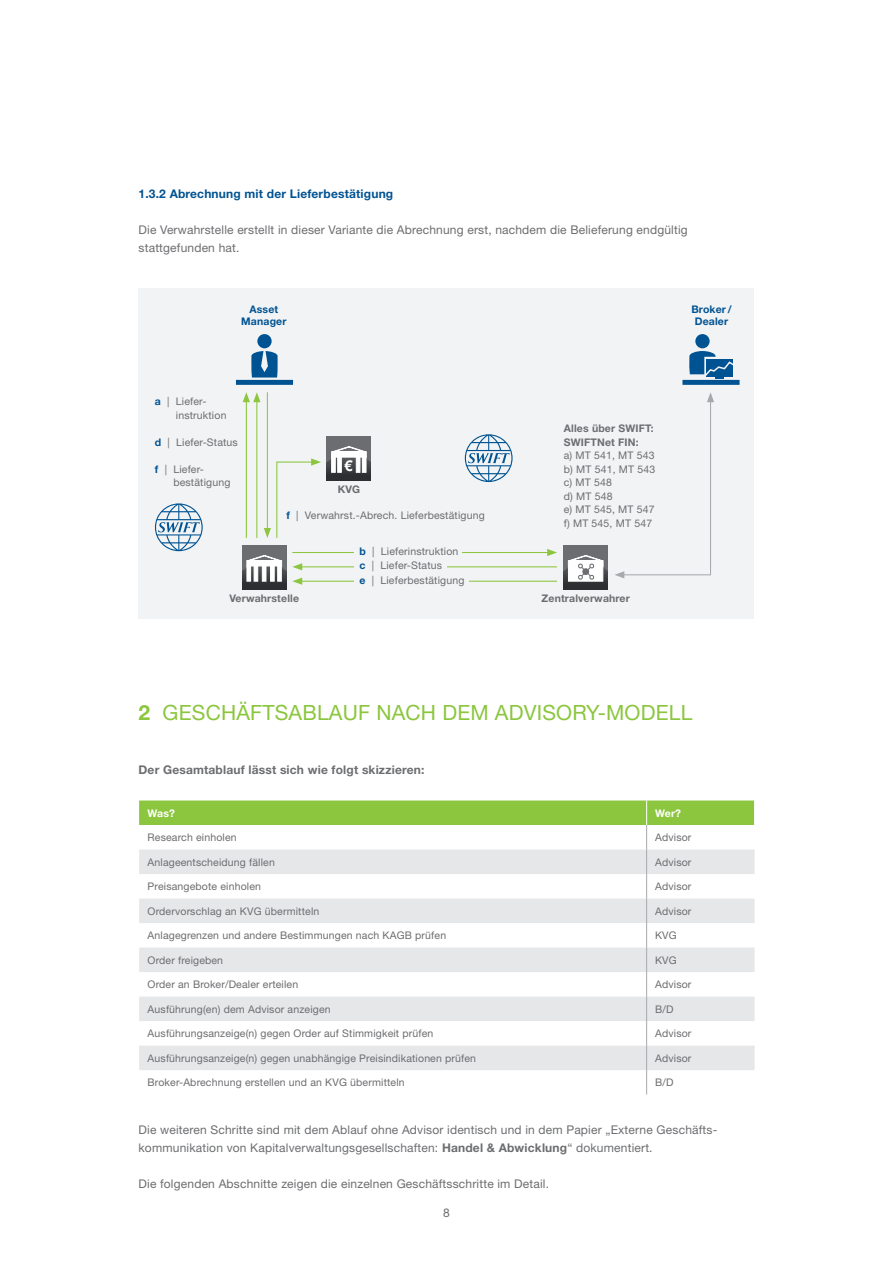
<style>
.page{position:relative;width:893px;height:1263px;background:#fff}
.page>*{position:absolute;margin:0;border:0;box-sizing:border-box;transform-origin:0 0}
.t1{font:21px "Helvetica Neue LT Std";letter-spacing:.01em;color:#8bc63e}
.t2{font:700 15px "Helvetica Neue LT Std";color:#fff}
.t3{font:12px/18px "Helvetica Neue LT Std";letter-spacing:.015em;color:#6c6d70}
.t4{font:700 12px "Helvetica Neue LT Std";letter-spacing:.015em;color:#6c6d70}
.t5{font:700 12px "Helvetica Neue LT Std";letter-spacing:.015em;color:#005392}
.t6{font:10.5px/13.5px "Helvetica Neue LT Std";letter-spacing:.015em;color:#6c6d70}
.t7{font:700 10.5px/13.5px "Helvetica Neue LT Std";letter-spacing:.015em;color:#6c6d70}
.t8{font:700 10.5px/12px "Helvetica Neue LT Std";letter-spacing:.015em;color:#005392;text-align:center}
.t9{font:700 10.5px "Helvetica Neue LT Std";letter-spacing:-.005em;color:#fff}
.s1{font-weight:700;color:#005392}
.s2{font-weight:700}
</style>
<div class="page">
<svg style="left:139px;top:800px;width:616px;height:294px"></svg>
<div style="left:139px;top:288px;width:615px;height:331px;background:#f2f3f4"></div>
<div style="left:242px;top:545px;width:44px;height:44px;background:#6c6d70"></div>
<svg style="left:242px;top:555px;width:44px;height:34px"></svg>
<div style="left:246px;top:560px;width:36px;height:6px;background:#fff"></div>
<hr style="left:247px;top:565px;width:4px;height:16px;background:#fff">
<div style="left:254px;top:565px;width:4px;height:16px;background:#fff;border:1px solid #fff"></div>
<div style="left:262px;top:565px;width:4px;height:16px;background:#fff;border:1px solid #fff"></div>
<hr style="left:270px;top:565px;width:4px;height:16px;background:#fff">
<hr style="left:278px;top:565px;width:3px;height:16px;background:#fff">
<div style="left:327px;top:436px;width:44px;height:44px;background:#6c6d70"></div>
<svg style="left:327px;top:446px;width:44px;height:34px"></svg>
<div style="left:331px;top:451px;width:36px;height:6px;background:#fff"></div>
<hr style="left:332px;top:457px;width:3px;height:15px;background:#fff">
<hr style="left:338px;top:457px;width:3px;height:15px;background:#fff">
<div style="left:356px;top:457px;width:4px;height:15px;background:#fff;border:1px solid #fff"></div>
<hr style="left:362px;top:457px;width:4px;height:15px;background:#fff">
<div style="left:564px;top:545px;width:44px;height:44px;background:#6c6d70"></div>
<svg style="left:564px;top:555px;width:44px;height:34px"></svg>
<svg style="left:465px;top:434px;width:48px;height:48px"></svg>
<div style="left:236px;top:380px;width:57px;height:5px;background:#005392"></div>
<svg style="left:251px;top:345px;width:27px;height:32px"></svg>
<div style="left:257px;top:334px;width:15px;height:14px;background:#005392;border-radius:50%"></div>
<div style="left:682px;top:380px;width:58px;height:5px;background:#005392"></div>
<div style="left:695px;top:334px;width:15px;height:14px;background:#005392;border-radius:50%"></div>
<svg style="left:689px;top:351px;width:44px;height:28px"></svg>
<hr style="left:246px;top:400px;width:1px;height:138px;background:#8bc63e">
<hr style="left:256px;top:400px;width:1px;height:138px;background:#8bc63e">
<svg style="left:243px;top:392px;width:17px;height:10px"></svg>
<hr style="left:267px;top:392px;width:1px;height:138px;background:#8bc63e">
<hr style="left:292px;top:552px;width:257px;height:1px;background:#8bc63e">
<svg style="left:547px;top:549px;width:10px;height:7px"></svg>
<svg style="left:615px;top:392px;width:99px;height:186px"></svg>
<div style="left:354px;top:539px;width:108px;height:23px;background:#f2f3f4"></div>
<svg style="left:155px;top:503px;width:48px;height:48px"></svg>
<svg style="left:264px;top:458px;width:57px;height:80px"></svg>
<hr style="left:300px;top:581px;width:257px;height:1px;background:#8bc63e">
<svg style="left:292px;top:578px;width:10px;height:7px"></svg>
<hr style="left:300px;top:566px;width:257px;height:1px;background:#8bc63e">
<svg style="left:292px;top:563px;width:10px;height:7px"></svg>
<div style="left:354px;top:574px;width:114px;height:26px;background:#f2f3f4"></div>
<div style="left:354px;top:558px;width:92px;height:26px;background:#f2f3f4"></div>
<p class="t5" style="left:139px;top:186px;width:256px">1.3.2 Abrechnung mit der Lieferbestätigung</p>
<p class="t3" style="left:139px;top:221px;width:551px">Die Verwahrstelle erstellt in dieser Variante die Abrechnung erst, nachdem die Belieferung endgültig stattgefunden hat.</p>
<p class="t8" style="left:241px;top:303px;width:47px">Asset<br>Manager</p>
<p class="t8" style="left:691px;top:303px;width:42px">Broker/<br>Dealer</p>
<p class="t6" style="left:176px;top:394px;width:52px;text-indent:-21px"><span class="s1">a</span> | Liefer&shy;instruktion</p>
<p class="t6" style="left:155px;top:435px;width:84px"><span class="s1">d</span> | Liefer-Status</p>
<p class="t6" style="left:173px;top:462px;width:59px;text-indent:-18px"><span class="s1">f</span> | Liefer&shy;bestätigung</p>
<h2 class="t2" style="left:344px;top:457px;width:10px">€</h2>
<p class="t7" style="left:338px;top:483px;width:24px">KVG</p>
<p class="t6" style="left:286px;top:508px;width:200px"><span class="s1">f</span> | Verwahrst.-Abrech. Lieferbestätigung</p>
<p class="t6" style="left:359px;top:544px;width:106px;line-height:14.4px"><span class="s1">b</span> | Lieferinstruktion <span class="s1">c</span> | Liefer-Status<br><span class="s1">e</span> | Lieferbestätigung</p>
<p class="t7" style="left:229px;top:591px;width:71px">Verwahrstelle</p>
<p class="t7" style="left:564px;top:421px;width:91px">Alles über SWIFT:<br>SWIFTNet FIN:</p>
<p class="t6" style="left:564px;top:448px;width:93px">a) MT 541, MT 543 b) MT 541, MT 543 c) MT 548<br>d) MT 548<br>e) MT 545, MT 547 f) MT 545, MT 547</p>
<p class="t7" style="left:542px;top:591px;width:90px">Zentralverwahrer</p>
<h1 class="t1" style="left:139px;top:700px;width:555px"><span class="s2">2</span> GESCHÄFTSABLAUF NACH DEM ADVISORY-MODELL</h1>
<p class="t4" style="left:139px;top:762px;width:287px">Der Gesamtablauf lässt sich wie folgt skizzieren:</p>
<p class="t9" style="left:148px;top:806px;width:29px">Was?</p>
<p class="t9" style="left:655px;top:806px;width:27px">Wer?</p>
<p class="t6" style="left:148px;top:830px;width:91px">Research einholen</p>
<p class="t6" style="left:655px;top:830px;width:38px">Advisor</p>
<p class="t6" style="left:148px;top:855px;width:129px">Anlageentscheidung fällen</p>
<p class="t6" style="left:655px;top:855px;width:38px">Advisor</p>
<p class="t6" style="left:148px;top:879px;width:115px">Preisangebote einholen</p>
<p class="t6" style="left:655px;top:879px;width:38px">Advisor</p>
<p class="t6" style="left:148px;top:904px;width:173px">Ordervorschlag an KVG übermitteln</p>
<p class="t6" style="left:655px;top:904px;width:38px">Advisor</p>
<p class="t6" style="left:148px;top:928px;width:300px">Anlagegrenzen und andere Bestimmungen nach KAGB prüfen</p>
<p class="t6" style="left:655px;top:928px;width:23px">KVG</p>
<p class="t6" style="left:148px;top:953px;width:77px">Order freigeben</p>
<p class="t6" style="left:655px;top:953px;width:23px">KVG</p>
<p class="t6" style="left:148px;top:977px;width:152px">Order an Broker/Dealer erteilen</p>
<p class="t6" style="left:655px;top:977px;width:38px">Advisor</p>
<p class="t6" style="left:148px;top:1002px;width:185px">Ausführung(en) dem Advisor anzeigen</p>
<p class="t6" style="left:655px;top:1002px;width:20px">B/D</p>
<p class="t6" style="left:148px;top:1026px;width:287px">Ausführungsanzeige(n) gegen Order auf Stimmigkeit prüfen</p>
<p class="t6" style="left:655px;top:1026px;width:38px">Advisor</p>
<p class="t6" style="left:148px;top:1051px;width:330px">Ausführungsanzeige(n) gegen unabhängige Preisindikationen prüfen</p>
<p class="t6" style="left:655px;top:1051px;width:38px">Advisor</p>
<p class="t6" style="left:148px;top:1075px;width:259px">Broker-Abrechnung erstellen und an KVG übermitteln</p>
<p class="t6" style="left:655px;top:1075px;width:20px">B/D</p>
<p class="t3" style="left:139px;top:1121px;width:580px">Die weiteren Schritte sind mit dem Ablauf ohne Advisor identisch und in dem Papier „Externe Geschäfts&shy;kommunikation von Kapitalverwaltungsgesellschaften: <span class="s2">Handel &amp; Abwicklung</span>“ dokumentiert.</p>
<p class="t3" style="left:139px;top:1175px;width:412px">Die folgenden Abschnitte zeigen die einzelnen Geschäftsschritte im Detail.</p>
<p class="t3" style="left:443px;top:1203px;width:8px">8</p>
</div>
